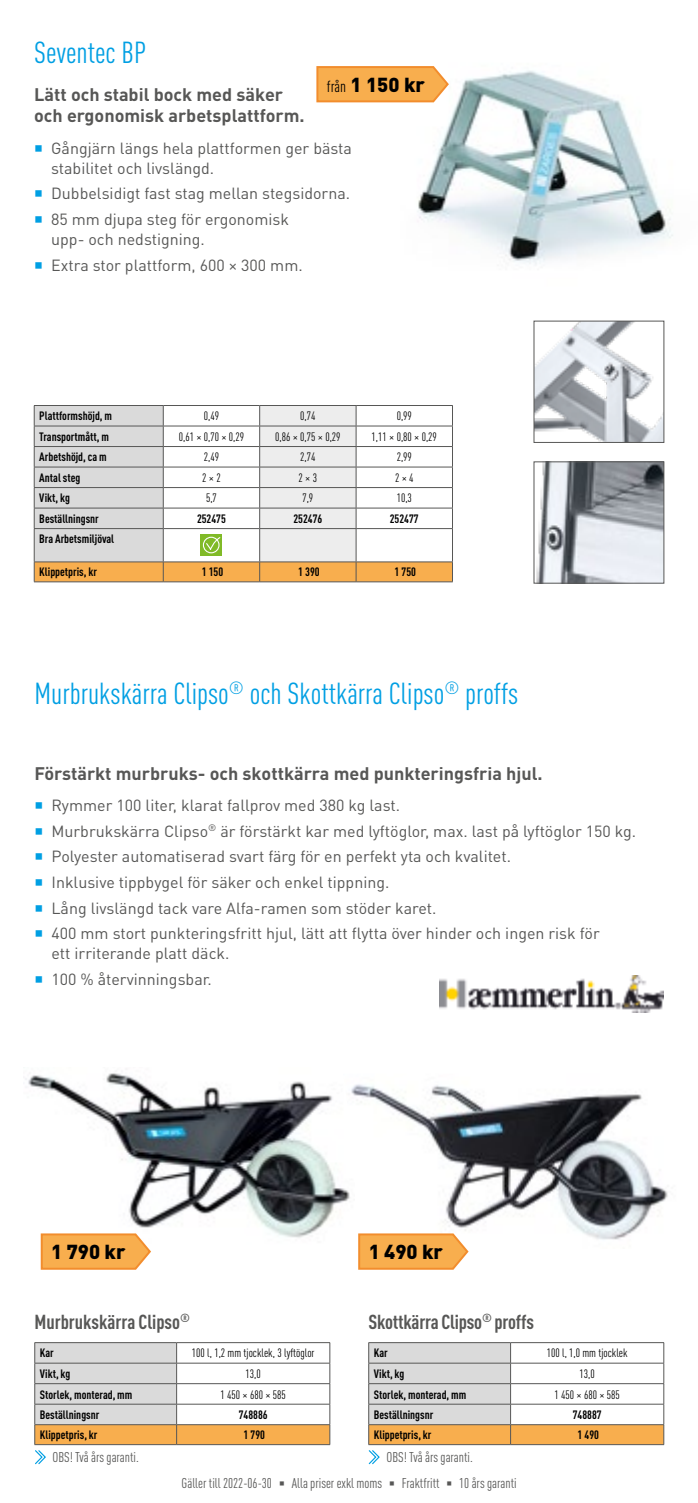
<style>
.page{position:relative;width:698px;height:1503px;background:#fff}
.page>*{position:absolute;margin:0;border:0;box-sizing:border-box;transform-origin:0 0}
.t1{font:condensed 30px "DIN Pro";color:#009fe3}
.t2{font:700 condensed 20px "DIN Pro";letter-spacing:-.01em;color:#575756}
.t3{font:900 20px "DIN Pro";color:#000}
.t4{font:700 18px/21.6px "DIN Pro";color:#575756}
.t5{font:16px/20px "DIN Pro";color:#575756}
.t6{font:condensed 14px "DIN Pro";color:#575756}
.t7{font:700 condensed 12px "DIN Pro";color:#000}
.t8{font:condensed 12px "DIN Pro";color:#000}
.s1{font-weight:400;font-stretch:condensed;font-size:16px}
.s2{font-family:"Minion Pro";font-weight:700;font-size:22px;color:#009fe3}
.s3{font-family:"Minion Pro";font-stretch:normal}
</style>
<div class="page">
<img style="left:25px;top:1073px;width:318px;height:165px">
<img style="left:343px;top:1084px;width:325px;height:156px">
<img style="left:417px;top:70px;width:256px;height:270px">
<svg style="left:40px;top:1232px;width:112px;height:38px;background:#f8b35f"></svg>
<svg style="left:357px;top:1232px;width:112px;height:38px;background:#f8b35f"></svg>
<svg style="left:316px;top:66px;width:134px;height:37px;background:#f7b058"></svg>
<img style="left:536px;top:463px;width:126px;height:118px">
<div style="left:533px;top:461px;width:131px;height:122px;border:1px solid #575756"></div>
<img style="left:535px;top:323px;width:127px;height:118px">
<div style="left:533px;top:321px;width:131px;height:122px;border:1px solid #575756"></div>
<svg style="left:34px;top:405px;width:419px;height:177px"></svg>
<div style="left:203px;top:536px;width:16px;height:17px;border:1px solid #fff;border-radius:50%"></div>
<img style="left:439px;top:975px;width:224px;height:37px">
<svg style="left:34px;top:1342px;width:296px;height:123px"></svg>
<svg style="left:368px;top:1342px;width:296px;height:123px"></svg>
<h1 class="t1" style="left:34px;top:35px;width:114px">Seventec BP</h1>
<p class="t3" style="left:327px;top:71px;width:99px"><span class="s1">från</span> 1 150 kr</p>
<p class="t4" style="left:34px;top:83px;width:272px">Lätt och stabil bock med säker och ergonomisk arbetsplattform.</p>
<p class="t5" style="left:51px;top:137px;width:302px;text-indent:-17px"><span class="s2">■</span> Gångjärn längs hela plattformen ger bästa stabilitet och livslängd.</p>
<p class="t5" style="left:34px;top:183px;width:317px"><span class="s2">■</span> Dubbelsidigt fast stag mellan stegsidorna.</p>
<p class="t5" style="left:51px;top:208px;width:239px;text-indent:-17px"><span class="s2">■</span> 85 mm djupa steg för ergonomisk upp- och nedstigning.</p>
<p class="t5" style="left:34px;top:254px;width:270px"><span class="s2">■</span> Extra stor plattform, 600 × 300 mm.</p>
<p class="t7" style="left:39px;top:409px;width:74px">Plattformshöjd, m</p>
<p class="t8" style="left:204px;top:409px;width:17px">0,49</p>
<p class="t8" style="left:300px;top:409px;width:17px">0,74</p>
<p class="t8" style="left:396px;top:409px;width:17px">0,99</p>
<p class="t7" style="left:39px;top:429px;width:71px">Transportmått, m</p>
<p class="t8" style="left:179px;top:429px;width:67px">0,61 × 0,70 × 0,29</p>
<p class="t8" style="left:275px;top:429px;width:67px">0,86 × 0,75 × 0,29</p>
<p class="t8" style="left:371px;top:429px;width:67px">1,11 × 0,80 × 0,29</p>
<p class="t7" style="left:39px;top:450px;width:69px">Arbetshöjd, ca m</p>
<p class="t8" style="left:204px;top:450px;width:17px">2,49</p>
<p class="t8" style="left:300px;top:450px;width:17px">2,74</p>
<p class="t8" style="left:396px;top:450px;width:17px">2,99</p>
<p class="t7" style="left:39px;top:470px;width:42px">Antal steg</p>
<p class="t8" style="left:202px;top:470px;width:20px">2 × 2</p>
<p class="t8" style="left:298px;top:470px;width:20px">2 × 3</p>
<p class="t8" style="left:395px;top:470px;width:20px">2 × 4</p>
<p class="t7" style="left:39px;top:491px;width:32px">Vikt, kg</p>
<p class="t8" style="left:206px;top:491px;width:12px">5,7</p>
<p class="t8" style="left:302px;top:491px;width:12px">7,9</p>
<p class="t8" style="left:396px;top:491px;width:17px">10,3</p>
<p class="t7" style="left:39px;top:511px;width:61px">Beställningsnr</p>
<p class="t7" style="left:197px;top:511px;width:30px">252475</p>
<p class="t7" style="left:293px;top:511px;width:30px">252476</p>
<p class="t7" style="left:389px;top:511px;width:30px">252477</p>
<p class="t7" style="left:39px;top:532px;width:76px">Bra Arbetsmiljöval</p>
<p class="t7" style="left:39px;top:564px;width:59px">Klippetpris, kr</p>
<p class="t7" style="left:202px;top:564px;width:23px">1 150</p>
<p class="t7" style="left:298px;top:564px;width:23px">1 390</p>
<p class="t7" style="left:394px;top:564px;width:23px">1 750</p>
<h1 class="t1" style="left:34px;top:676px;width:485px">Murbrukskärra Clipso<sup>®</sup> och Skottkärra Clipso<sup>®</sup> proffs</h1>
<p class="t4" style="left:34px;top:761px;width:509px">Förstärkt murbruks- och skottkärra med punkteringsfria hjul.</p>
<p class="t5" style="left:34px;top:794px;width:367px"><span class="s2">■</span> Rymmer 100 liter, klarat fallprov med 380 kg last.</p>
<p class="t5" style="left:34px;top:820px;width:603px"><span class="s2">■</span> Murbrukskärra Clipso<sup>®</sup> är förstärkt kar med lyftöglor, max. last på lyftöglor 150 kg.</p>
<p class="t5" style="left:34px;top:846px;width:478px"><span class="s2">■</span> Polyester automatiserad svart färg för en perfekt yta och kvalitet.</p>
<p class="t5" style="left:34px;top:871px;width:356px"><span class="s2">■</span> Inklusive tippbygel för säker och enkel tippning.</p>
<p class="t5" style="left:34px;top:897px;width:403px"><span class="s2">■</span> Lång livslängd tack vare Alfa-ramen som stöder karet.</p>
<p class="t5" style="left:51px;top:923px;width:549px;text-indent:-17px"><span class="s2">■</span> 400 mm stort punkteringsfritt hjul, lätt att flytta över hinder och ingen risk för ett irriterande platt däck.</p>
<p class="t5" style="left:34px;top:968px;width:179px"><span class="s2">■</span> 100 % återvinningsbar.</p>
<p class="t3" style="left:51px;top:1238px;width:76px">1 790 kr</p>
<p class="t3" style="left:368px;top:1238px;width:76px">1 490 kr</p>
<p class="t2" style="left:34px;top:1309px;width:157px">Murbrukskärra Clipso<sup>®</sup></p>
<p class="t7" style="left:40px;top:1345px;width:16px">Kar</p>
<p class="t8" style="left:192px;top:1346px;width:124px">100 l, 1,2 mm tjocklek, 3 lyftöglor</p>
<p class="t7" style="left:40px;top:1366px;width:32px">Vikt, kg</p>
<p class="t8" style="left:245px;top:1366px;width:17px">13,0</p>
<p class="t7" style="left:40px;top:1386px;width:94px">Storlek, monterad, mm</p>
<p class="t8" style="left:220px;top:1387px;width:67px">1 450 × 680 × 585</p>
<p class="t7" style="left:40px;top:1407px;width:61px">Beställningsnr</p>
<p class="t7" style="left:239px;top:1407px;width:30px">748886</p>
<p class="t7" style="left:40px;top:1427px;width:59px">Klippetpris, kr</p>
<p class="t7" style="left:243px;top:1427px;width:23px">1 790</p>
<p class="t6" style="left:52px;top:1449px;width:88px">OBS! Två års garanti.</p>
<p class="t2" style="left:368px;top:1309px;width:167px">Skottkärra Clipso<sup>®</sup> proffs</p>
<p class="t7" style="left:373px;top:1345px;width:16px">Kar</p>
<p class="t8" style="left:546px;top:1346px;width:82px">100 l, 1,0 mm tjocklek</p>
<p class="t7" style="left:373px;top:1366px;width:32px">Vikt, kg</p>
<p class="t8" style="left:579px;top:1366px;width:17px">13,0</p>
<p class="t7" style="left:373px;top:1386px;width:94px">Storlek, monterad, mm</p>
<p class="t8" style="left:554px;top:1387px;width:67px">1 450 × 680 × 585</p>
<p class="t7" style="left:373px;top:1407px;width:61px">Beställningsnr</p>
<p class="t7" style="left:572px;top:1407px;width:30px">748887</p>
<p class="t7" style="left:373px;top:1427px;width:59px">Klippetpris, kr</p>
<p class="t7" style="left:577px;top:1427px;width:23px">1 490</p>
<p class="t6" style="left:386px;top:1449px;width:88px">OBS! Två års garanti.</p>
<p class="t6" style="left:181px;top:1475px;width:336px">Gäller till 2022-06-30 <span class="s3">■</span> Alla priser exkl moms <span class="s3">■</span> Fraktfritt <span class="s3">■</span> 10 års garanti</p>
</div>
